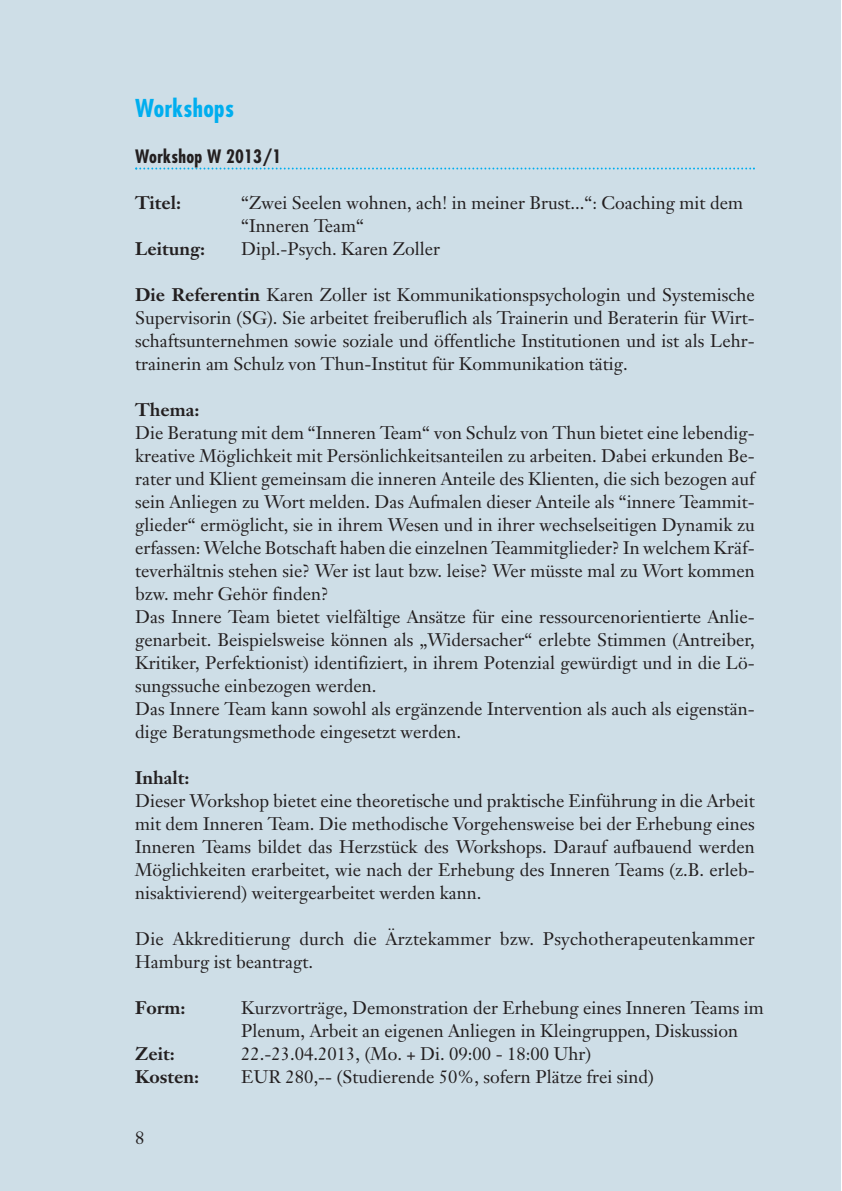
<style>
.page{position:relative;width:842px;height:1191px;background:#fff}
.page>*{position:absolute;margin:0;border:0;box-sizing:border-box;transform-origin:0 0}
.t1{font:700 condensed 24px "Futura";letter-spacing:.015em;color:#00aeef}
.t2{font:18px/23px "Janson Text";color:#231f20}
.t3{font:700 18px "Janson Text";color:#231f20}
.t4{font:700 condensed 18px "Futura";letter-spacing:.015em;color:#231f20}
.s1{font-weight:700}
</style>
<div class="page">
<div style="left:0;top:1px;width:840px;height:1190px;background:#cedee7"></div>
<svg style="left:135px;top:167px;width:620px;height:2px"></svg>
<h1 class="t1" style="left:135px;top:93px;width:100px">Workshops</h1>
<p class="t4" style="left:135px;top:145px;width:148px">Workshop W 2013/1</p>
<p class="t3" style="left:135px;top:191px;width:48px">Titel:</p>
<p class="t2" style="left:241px;top:191px;width:503px">“Zwei Seelen wohnen, ach! in meiner Brust...“: Coaching mit dem “Inneren Team“</p>
<p class="t3" style="left:135px;top:237px;width:71px">Leitung:</p>
<p class="t2" style="left:241px;top:237px;width:200px">Dipl.-Psych. Karen Zoller</p>
<p class="t2" style="left:135px;top:283px;width:621px;text-align:justify"><span class="s1">Die Referentin</span> Karen Zoller ist Kommunikationspsychologin und Systemische Supervisorin (SG). Sie arbeitet freiberuflich als Trainerin und Beraterin für Wirt&shy;schaftsunternehmen sowie soziale und öffentliche Institutionen und ist als Lehr&shy;trainerin am Schulz von Thun-Institut für Kommunikation tätig.</p>
<p class="t3" style="left:135px;top:398px;width:66px">Thema:</p>
<p class="t2" style="left:135px;top:421px;width:621px">Die Beratung mit dem “Inneren Team“ von Schulz von Thun bietet eine lebendig&shy;kreative Möglichkeit mit Persönlichkeitsanteilen zu arbeiten. Dabei erkunden Be&shy;rater und Klient gemeinsam die inneren Anteile des Klienten, die sich bezogen auf sein Anliegen zu Wort melden. Das Aufmalen dieser Anteile als “innere Teammit&shy;glieder“ ermöglicht, sie in ihrem Wesen und in ihrer wechselseitigen Dynamik zu erfassen: Welche Botschaft haben die einzelnen Teammitglieder? In welchem Kräf&shy;teverhältnis stehen sie? Wer ist laut bzw. leise? Wer müsste mal zu Wort kommen bzw. mehr Gehör finden?<br>Das Innere Team bietet vielfältige Ansätze für eine ressourcenorientierte Anlie&shy;genarbeit. Beispielsweise können als „Widersacher“ erlebte Stimmen (Antreiber, Kritiker, Perfektionist) identifiziert, in ihrem Potenzial gewürdigt und in die Lö&shy;sungssuche einbezogen werden.<br>Das Innere Team kann sowohl als ergänzende Intervention als auch als eigenstän&shy;dige Beratungsmethode eingesetzt werden.</p>
<p class="t3" style="left:135px;top:766px;width:56px">Inhalt:</p>
<p class="t2" style="left:135px;top:789px;width:621px;text-align:justify">Dieser Workshop bietet eine theoretische und praktische Einführung in die Arbeit mit dem Inneren Team. Die methodische Vorgehensweise bei der Erhebung eines Inneren Teams bildet das Herzstück des Workshops. Darauf aufbauend werden Möglichkeiten erarbeitet, wie nach der Erhebung des Inneren Teams (z.B. erleb&shy;nisaktivierend) weitergearbeitet werden kann.</p>
<p class="t2" style="left:135px;top:927px;width:621px">Die Akkreditierung durch die Ärztekammer bzw. Psychotherapeutenkammer<br>Hamburg ist beantragt.</p>
<p class="t3" style="left:135px;top:996px;width:52px">Form:</p>
<p class="t2" style="left:241px;top:996px;width:524px">Kurzvorträge, Demonstration der Erhebung eines Inneren Teams im<br>Plenum, Arbeit an eigenen Anliegen in Kleingruppen, Diskussion</p>
<p class="t3" style="left:135px;top:1042px;width:41px">Zeit:</p>
<p class="t2" style="left:241px;top:1042px;width:351px">22.-23.04.2013, (Mo. + Di. 09:00 - 18:00 Uhr)</p>
<p class="t3" style="left:135px;top:1065px;width:65px">Kosten:</p>
<p class="t2" style="left:241px;top:1065px;width:414px">EUR 280,-- (Studierende 50%, sofern Plätze frei sind)</p>
<p class="t2" style="left:135px;top:1126px;width:11px">8</p>
</div>
